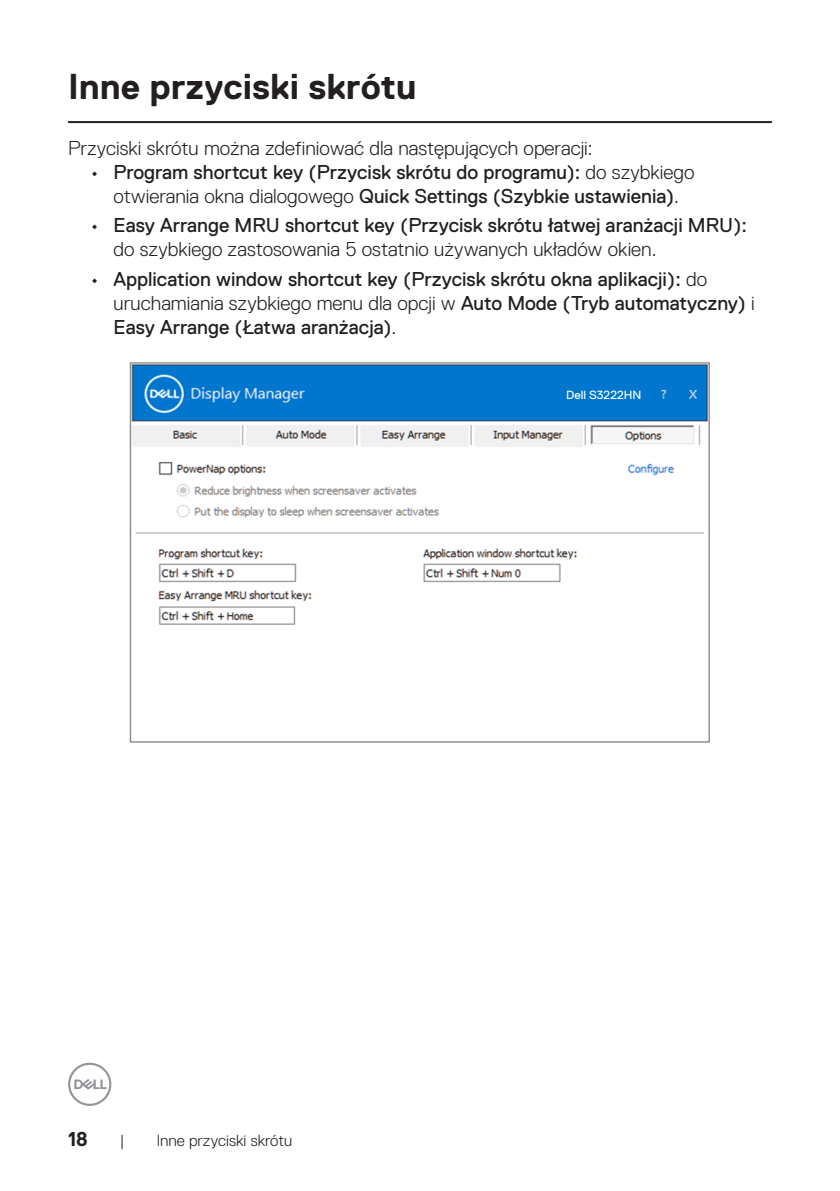
<style>
.page{position:relative;width:840px;height:1191px;background:#fff}
.page>*{position:absolute;margin:0;border:0;box-sizing:border-box;transform-origin:0 0}
.Head_1{font:700 36px "Dell Replica";color:#231f20}
.t1{font:20px/24px "Dell Replica";color:#231f20}
.Paragraph{font:300 20px "Dell Replica";color:#231f20}
.t2{font:700 20px "Dell Replica";color:#231f20}
.t3{font:300 16px "Dell Replica";color:#231f20}
.t4{font:11.8px "Dell Replica";color:#fff;scale:1.04 1}
.s1{font-weight:300}
</style>
<div class="page">
<svg style="left:68px;top:1062px;width:43px;height:44px"></svg>
<hr style="left:68px;top:121px;width:703px;height:2px;background:#231f20">
<img style="left:129px;top:362px;width:581px;height:381px">
<div style="left:146px;top:626px;width:205px;height:55px;background:#fff"></div>
<div style="left:557px;top:386px;width:93px;height:19px;background:#0076ce"></div>
<p class="Head_1" style="left:68px;top:66px;width:350px">Inne przyciski skrótu</p>
<p class="Paragraph" style="left:68px;top:137px;width:525px">Przyciski skrótu można zdefiniować dla następujących operacji:</p>
<p class="t1" style="left:91px;top:160px;width:605px;text-align:center">• Program shortcut key (Przycisk skrótu do programu): <span class="s1">do szybkiego otwierania okna dialogowego</span> Quick Settings (Szybkie ustawienia)<span class="s1">.</span></p>
<p class="t1" style="left:113px;top:214px;width:634px;text-indent:-23px">• Easy Arrange MRU shortcut key (Przycisk skrótu łatwej aranżacji MRU): <span class="s1">do szybkiego zastosowania 5 ostatnio używanych układów okien.</span></p>
<p class="t1" style="left:113px;top:267px;width:642px;text-indent:-23px">• Application window shortcut key (Przycisk skrótu okna aplikacji): <span class="s1">do uruchamiania szybkiego menu dla opcji w</span> Auto Mode (Tryb automatyczny) <span class="s1">i<br></span>Easy Arrange (Łatwa aranżacja)<span class="s1">.</span></p>
<p class="t4" style="left:565px;top:388px;width:74px">Dell S3222HN</p>
<p class="t2" style="left:68px;top:1127px;width:21px">18</p>
<p class="t3" style="left:120px;top:1131px;width:6px">|</p>
<p class="t3" style="left:157px;top:1131px;width:137px">Inne przyciski skrótu</p>
</div>
